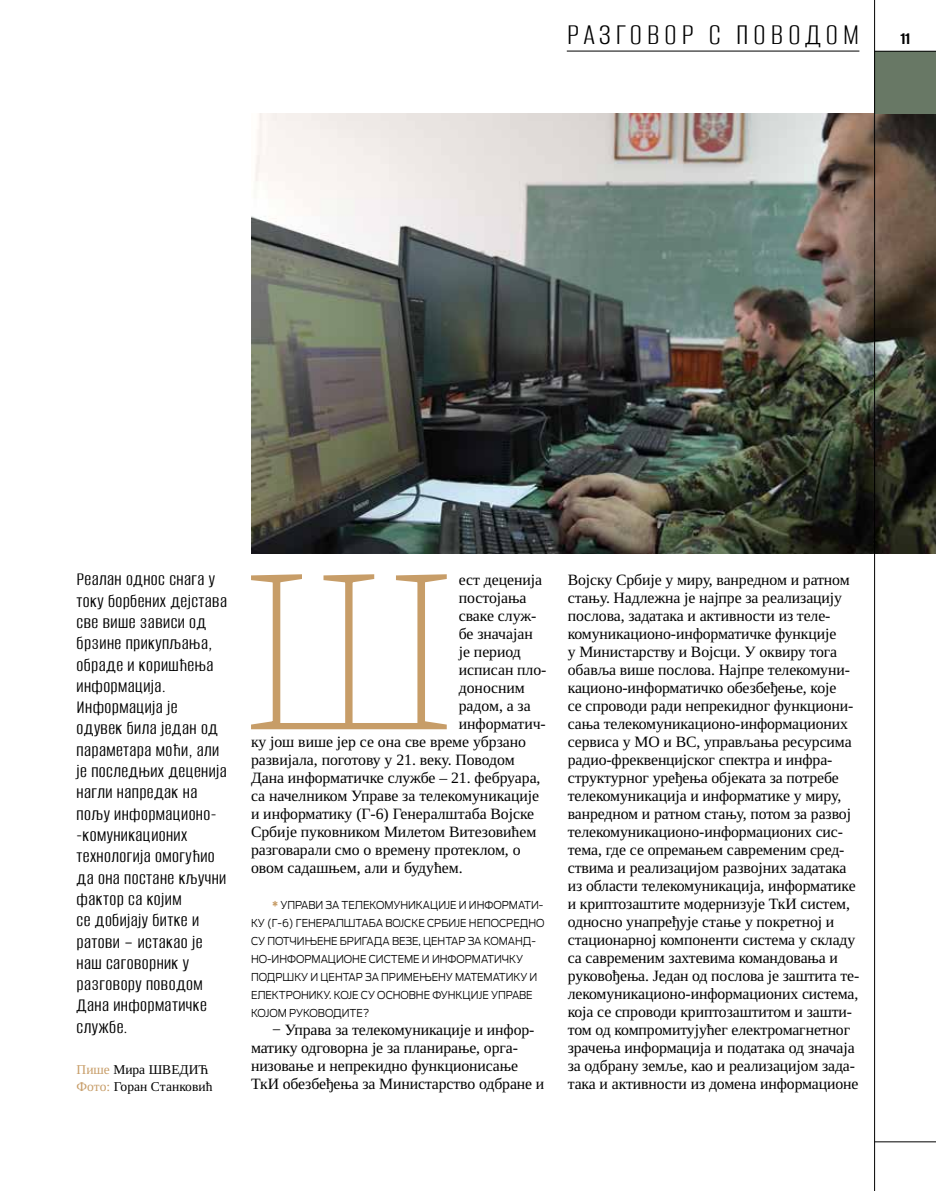
<style>
.page{position:relative;width:936px;height:1191px;background:#fff}
.page>*{position:absolute;margin:0;border:0;box-sizing:border-box;transform-origin:0 0}
.t1{font:200 223.5px "Bitter";color:#c79d68}
.t2{font:100 31.5px "Alumni Sans";letter-spacing:.14em;color:#000}
.t3{font:100 19.5px/21.3px "Alumni Sans";letter-spacing:.02em;color:#000}
.t4{font:100 18px "Alumni Sans";color:#000}
.t5{font:15.75px/18px "Tinos";letter-spacing:-.005em;color:#000}
.t6{font:13.5px/16.5px "Tinos";color:#000}
.t7{font:300 10.8px/18px "Ford Antenna";letter-spacing:-.005em;color:#000;scale:.93 1}
.s1{color:#c79d68}
.s2{font-weight:700;color:#c79d68}
</style>
<div class="page">
<img style="left:251px;top:114px;width:684px;height:440px">
<div style="left:874px;top:51px;width:61px;height:63px;background:#687865"></div>
<hr style="left:874px;top:51px;width:61px;height:1px;background:#000">
<hr style="left:874px;top:0;width:1px;height:1191px;background:#000">
<hr style="left:874px;top:1141px;width:61px;height:1px;background:#000">
<hr style="left:566px;top:51px;width:293px;height:1px;background:#000">
<h2 class="t2" style="left:566px;top:19px;width:294px">РАЗГОВОР С ПОВОДОМ</h2>
<p class="t4" style="left:900px;top:30px;width:11px">11</p>
<p class="t3" style="left:77px;top:570px;width:152px">Реалан однос снага у току борбених дејстава све више зависи од брзине прикупљања, обраде и коришћења информација.<br>Информација је одувек била један од параметара моћи, али је последњих деценија нагли напредак на пољу информационо--комуникационих технологија омогућио да она постане кључни фактор са којим<br>се добијају битке и ратови − истакао је наш саговорник у разговору поводом<br>Дана информатичке службе.</p>
<p class="t6" style="left:77px;top:1061px;width:137px"><span class="s1">Пише</span> Мира ШВЕДИЋ<br><span class="s1">Фото:</span> Горан Станковић</p>
<h1 class="t1" style="left:238px;top:509px;width:223px">Ш</h1>
<p class="t5" style="left:459px;top:571px;width:85px">ест деценија</p>
<p class="t5" style="left:459px;top:589px;width:69px">постојања</p>
<p class="t5" style="left:459px;top:607px;width:79px">сваке служ-</p>
<p class="t5" style="left:459px;top:625px;width:75px">бе значајан</p>
<p class="t5" style="left:459px;top:643px;width:64px">је период</p>
<p class="t5" style="left:459px;top:661px;width:89px">исписан пло-</p>
<p class="t5" style="left:459px;top:679px;width:68px">доносним</p>
<p class="t5" style="left:459px;top:697px;width:73px">радом, а за</p>
<p class="t5" style="left:459px;top:715px;width:89px">информатич-</p>
<p class="t5" style="left:251px;top:733px;width:276px">ку још више јер се она све време убрзано</p>
<p class="t5" style="left:251px;top:751px;width:265px">развијала, поготову у 21. веку. Поводом</p>
<p class="t5" style="left:251px;top:769px;width:291px">Дана информатичке службе – 21. фебруара,</p>
<p class="t5" style="left:251px;top:787px;width:289px">са начелником Управе за телекомуникације</p>
<p class="t5" style="left:251px;top:805px;width:285px">и информатику (Г-6) Генералштаба Војске</p>
<p class="t5" style="left:251px;top:823px;width:287px">Србије пуковником Милетом Витезовићем</p>
<p class="t5" style="left:251px;top:841px;width:271px">разговарали смо о времену протеклом, о</p>
<p class="t5" style="left:251px;top:859px;width:213px">овом садашњем, али и будућем.</p>
<p class="t7" style="left:251px;top:895px;width:317px;text-indent:21px"><span class="s2">*</span> УПРАВИ ЗА ТЕЛЕКОМУНИКАЦИЈЕ И ИНФОРМАТИ-КУ (Г-6) ГЕНЕРАЛШТАБА ВОЈСКЕ СРБИЈЕ НЕПОСРЕДНО СУ ПОТЧИЊЕНЕ БРИГАДА ВЕЗЕ, ЦЕНТАР ЗА КОМАНД-НО-ИНФОРМАЦИОНЕ СИСТЕМЕ И ИНФОРМАТИЧКУ ПОДРШКУ И ЦЕНТАР ЗА ПРИМЕЊЕНУ МАТЕМАТИКУ И ЕЛЕКТРОНИКУ. КОЈЕ СУ ОСНОВНЕ ФУНКЦИЈЕ УПРАВЕ КОЈОМ РУКОВОДИТЕ?</p>
<p class="t5" style="left:251px;top:1021px;width:295px;text-indent:21px">− Управа за телекомуникације и инфор&shy;матику одговорна је за планирање, орга&shy;низовање и непрекидно функционисање ТкИ обезбеђења за Министарство одбране и</p>
<p class="t5" style="left:567px;top:571px;width:293px">Војску Србије у миру, ванредном и ратном стању. Надлежна је најпре за реализацију послова, задатака и активности из теле&shy;комуникационо-информатичке функције<br>у Министарству и Војсци. У оквиру тога обавља више послова. Најпре телекомуни&shy;кационо-информатичко обезбеђење, које<br>се спроводи ради непрекидног функциони&shy;сања телекомуникационо-информационих сервиса у МО и ВС, управљања ресурсима радио-фреквенцијског спектра и инфра&shy;структурног уређења објеката за потребе телекомуникација и информатике у миру, ванредном и ратном стању, потом за развој телекомуникационо-информационих сис&shy;тема, где се опремањем савременим сред&shy;ствима и реализацијом развојних задатака из области телекомуникација, информатике и криптозаштите модернизује ТкИ систем, односно унапређује стање у покретној и стационарној компоненти система у складу са савременим захтевима командовања и руковођења. Један од послова је заштита те&shy;лекомуникационо-информационих система, која се спроводи криптозаштитом и зашти&shy;том од компромитујућег електромагнетног зрачења информација и података од значаја за одбрану земље, као и реализацијом зада&shy;така и активности из домена информационе</p>
</div>
